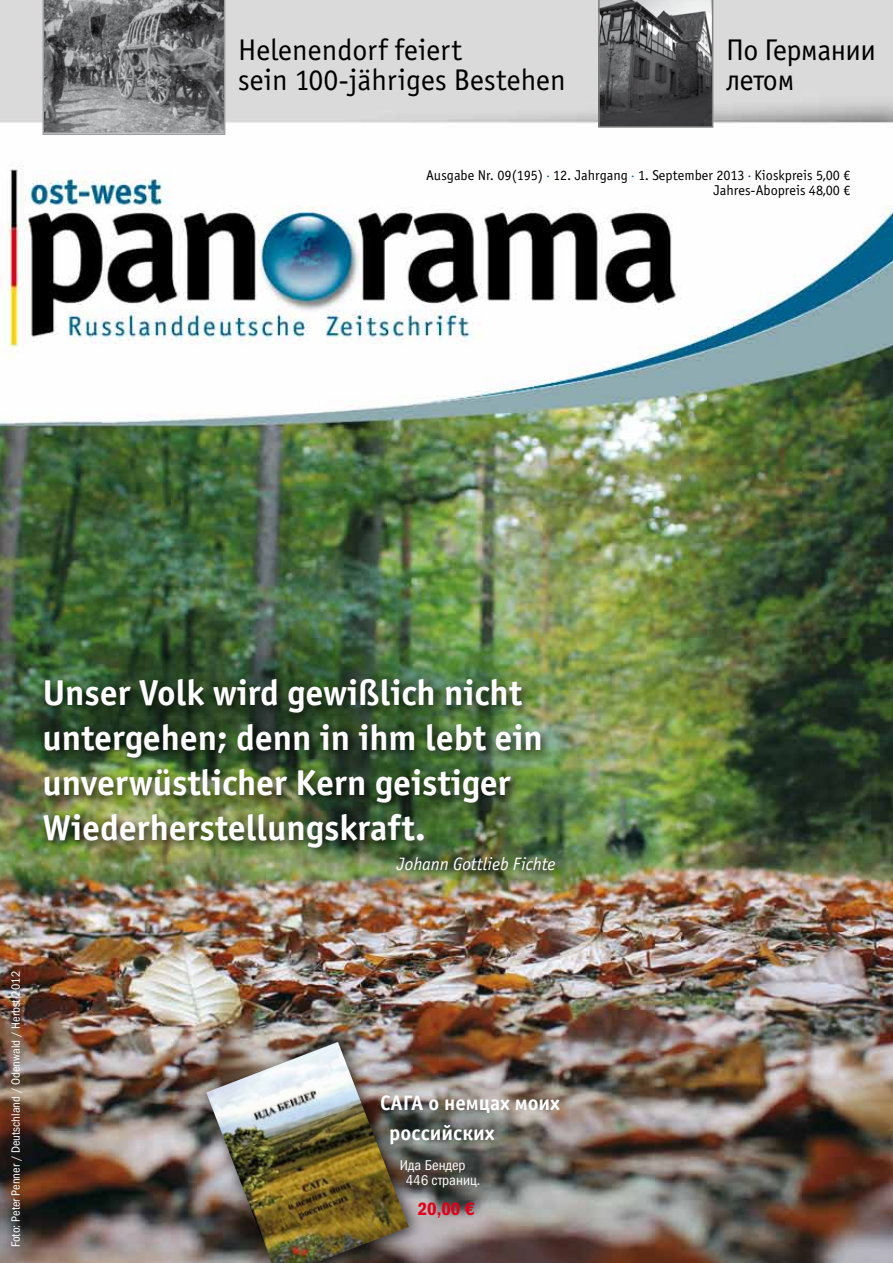
<style>
.page{position:relative;width:893px;height:1263px;background:#fff}
.page>*{position:absolute;margin:0;border:0;box-sizing:border-box;transform-origin:0 0}
.t1{font:36px/45px "Officina Sans Bold ITC";color:#fff}
.t2{font:30px/30px "Officina Sans Book ITC";color:#000}
.t3{font:30px/30px "Officina Sans Book ITC";letter-spacing:-.02em;color:#000}
.t4{font:21px/30px "Officina Sans Bold ITC";color:#fff}
.t5{font:italic 18px "Officina Sans Book ITC";color:#fff}
.t6{font:18px "Franklin Gothic Demi Cond ITC";color:#e2001a}
.t7{font:14.25px/15px "Officina Sans Book ITC";color:#000;text-align:right}
.t8{font:14.25px/15px "Franklin Gothic Book Cond ITC";color:#fff}
.t9{font:12px "Franklin Gothic Book Cond ITC";color:#fff}
.s1{color:#00628d}
.s2{color:#003882}
</style>
<div class="page">
<img style="left:0;top:0;width:893px;height:1263px">
<div style="left:39px;top:674px;width:527px;height:207px;background:#000;opacity:.75"></div>
<svg style="left:598px;top:0;width:115px;height:128px;background:#5e5e60"></svg>
<div style="left:196px;top:1032px;width:229px;height:231px;background:#000;opacity:.75"></div>
<img style="left:206px;top:1042px;width:203px;height:221px">
<svg style="left:43px;top:0;width:182px;height:135px;background:#78797b"></svg>
<p class="t2" style="left:238px;top:35px;width:329px">Helenendorf feiert<br>sein 100-jähriges Bestehen</p>
<p class="t3" style="left:726px;top:35px;width:151px">По Германии летом</p>
<p class="t7" style="left:426px;top:168px;width:426px">Ausgabe Nr. 09(195) <span class="s1">·</span> 12. Jahrgang <span class="s1">·</span> 1. September 2013 <span class="s2">·</span> Kioskpreis 5,00 €<br>Jahres-Abopreis 48,00 €</p>
<p class="t1" style="left:43px;top:670px;width:502px">Unser Volk wird gewißlich nicht untergehen; denn in ihm lebt ein unverwüstlicher Kern geistiger<br>Wiederherstellungskraft.</p>
<p class="t5" style="left:397px;top:854px;width:160px">Johann Gottlieb Fichte</p>
<p class="t9" style="left:9px;top:1247px;width:278px;rotate:-90deg">Foto: Peter Penner / Deutschland / Odenwald / Herbst 2012</p>
<p class="t4" style="left:389px;top:1088px;width:172px;text-indent:-9px">САГА о немцах моих российских</p>
<p class="t8" style="left:406px;top:1158px;width:76px;text-indent:-6px">Ида Бендер<br>446 страниц.</p>
<p class="t6" style="left:418px;top:1198px;width:58px">20,00 €</p>
</div>
